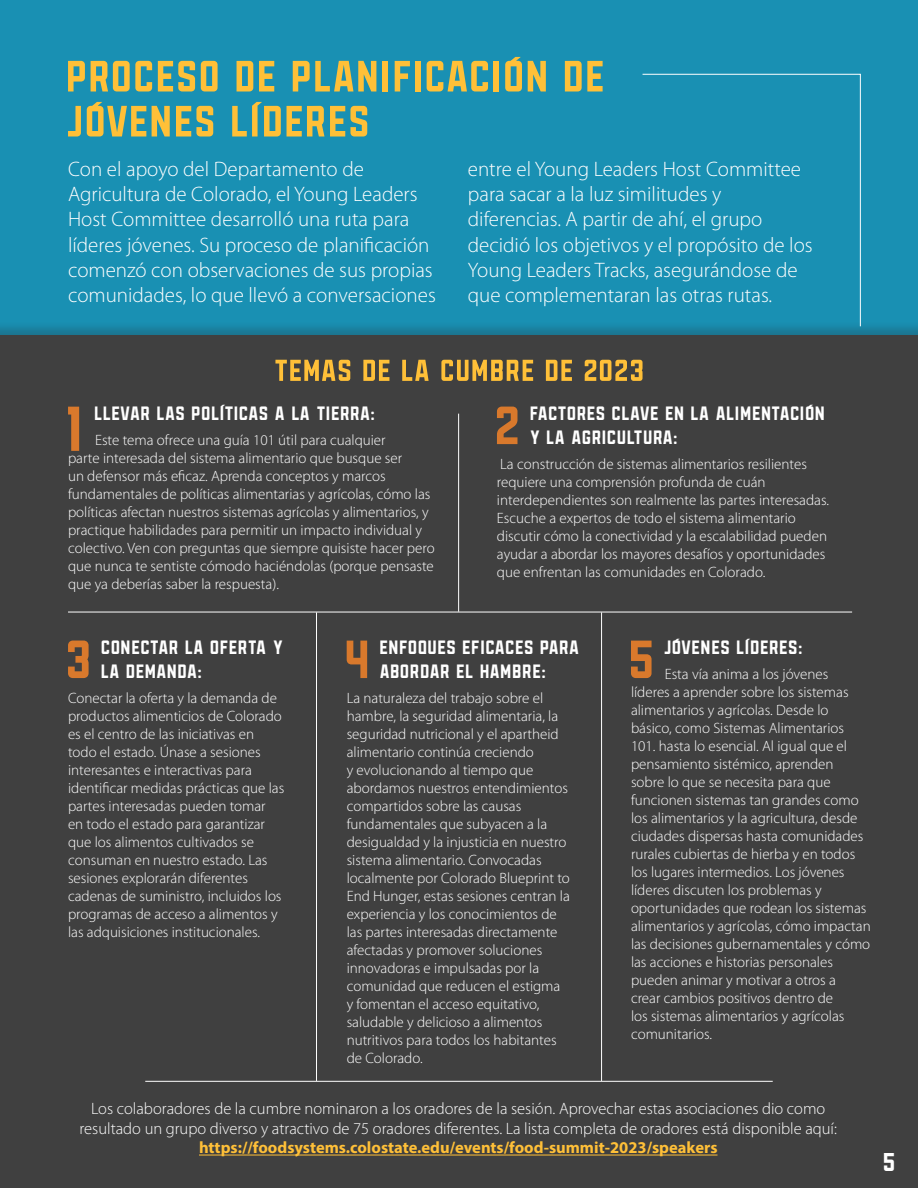
<style>
.page{position:relative;width:918px;height:1188px;background:#fff}
.page>*{position:absolute;margin:0;border:0;box-sizing:border-box;transform-origin:0 0}
.t1{font:73.65px "Sanhurst Wide";color:#d9792c}
.t2{font:62.4px "Sanhurst Wide";color:#d9792c}
.t3{font:51px/45px "Sanhurst Wide";color:#ffc038}
.t4{font:30px "Sanhurst Wide";color:#fff}
.t5{font:22.5px/24px "Sanhurst Wide";color:#fff}
.t6{font:300 21px/25.2px "Myriad Pro";color:#fff}
.t7{font:300 16.5px/19.8px "Myriad Pro";color:#fff;text-align:center}
.t8{font:300 15px/18px "Myriad Pro";color:#fff}
.s1{font-weight:700;color:#ffc038}
</style>
<div class="page">
<div style="left:0;top:0;width:918px;height:365px;background:#1990b3"></div>
<div style="left:0;top:336px;width:918px;height:852px;background:#404040"></div>
<svg style="left:642px;top:74px;width:219px;height:253px"></svg>
<hr style="left:199px;top:1155px;width:518px;height:1px;background:#ffc038">
<hr style="left:458px;top:414px;width:1px;height:198px;background:#fff">
<hr style="left:145px;top:1081px;width:628px;height:1px;background:#fff">
<hr style="left:68px;top:612px;width:784px;height:1px;background:#fff">
<hr style="left:316px;top:612px;width:1px;height:469px;background:#fff">
<hr style="left:601px;top:612px;width:1px;height:469px;background:#fff">
<svg style="left:275px;top:360px;width:368px;height:21px"></svg>
<p class="t3" style="left:68px;top:53px;width:541px">PROCESO DE PLANIFICACIÓN DE<br>JÓVENES LÍDERES</p>
<p class="t6" style="left:468px;top:157px;width:346px">entre el Young Leaders Host Committee para sacar a la luz similitudes y diferencias. A partir de ahí, el grupo decidió los objetivos y el propósito de los Young Leaders Tracks, asegurándose de que complementaran las otras rutas.</p>
<p class="t6" style="left:68px;top:157px;width:369px">Con el apoyo del Departamento de Agricultura de Colorado, el Young Leaders Host Committee desarrolló una ruta para líderes jóvenes. Su proceso de planificación comenzó con observaciones de sus propias comunidades, lo que llevó a conversaciones</p>
<p class="t1" style="left:68px;top:391px;width:21px">1</p>
<p class="t5" style="left:95px;top:401px;width:283px">LLEVAR LAS POLÍTICAS A LA TIERRA:</p>
<p class="t8" style="left:68px;top:431px;width:368px;text-indent:27px">Este tema ofrece una guía 101 útil para cualquier<br>parte interesada del sistema alimentario que busque ser<br>un defensor más eficaz. Aprenda conceptos y marcos fundamentales de políticas alimentarias y agrícolas, cómo las políticas afectan nuestros sistemas agrícolas y alimentarios, y practique habilidades para permitir un impacto individual y colectivo. Ven con preguntas que siempre quisiste hacer pero que nunca te sentiste cómodo haciéndolas (porque pensaste que ya deberías saber la respuesta).</p>
<p class="t2" style="left:497px;top:393px;width:29px">2</p>
<p class="t5" style="left:531px;top:401px;width:297px">FACTORES CLAVE EN LA ALIMENTACIÓN<br>Y LA AGRICULTURA:</p>
<p class="t8" style="left:497px;top:455px;width:334px">La construcción de sistemas alimentarios resilientes requiere una comprensión profunda de cuán interdependientes son realmente las partes interesadas.<br>Escuche a expertos de todo el sistema alimentario discutir cómo la conectividad y la escalabilidad pueden ayudar a abordar los mayores desafíos y oportunidades que enfrentan las comunidades en Colorado.</p>
<p class="t2" style="left:68px;top:627px;width:29px">3</p>
<p class="t5" style="left:102px;top:635px;width:184px">CONECTAR LA OFERTA Y<br>LA DEMANDA:</p>
<p class="t8" style="left:68px;top:689px;width:218px">Conectar la oferta y la demanda de productos alimenticios de Colorado es el centro de las iniciativas en todo el estado. Únase a sesiones interesantes e interactivas para identificar medidas prácticas que las partes interesadas pueden tomar en todo el estado para garantizar que los alimentos cultivados se consuman en nuestro estado. Las sesiones explorarán diferentes cadenas de suministro, incluidos los programas de acceso a alimentos y las adquisiciones institucionales.</p>
<p class="t2" style="left:347px;top:627px;width:29px">4</p>
<p class="t5" style="left:380px;top:635px;width:202px">ENFOQUES EFICACES PARA<br>ABORDAR EL HAMBRE:</p>
<p class="t8" style="left:347px;top:689px;width:225px">La naturaleza del trabajo sobre el hambre, la seguridad alimentaria, la seguridad nutricional y el apartheid alimentario continúa creciendo<br>y evolucionando al tiempo que abordamos nuestros entendimientos compartidos sobre las causas fundamentales que subyacen a la desigualdad y la injusticia en nuestro sistema alimentario. Convocadas localmente por Colorado Blueprint to End Hunger, estas sesiones centran la experiencia y los conocimientos de las partes interesadas directamente afectadas y promover soluciones innovadoras e impulsadas por la comunidad que reducen el estigma y fomentan el acceso equitativo, saludable y delicioso a alimentos nutritivos para todos los habitantes de Colorado.</p>
<p class="t2" style="left:631px;top:627px;width:29px">5</p>
<p class="t5" style="left:665px;top:635px;width:141px">JÓVENES LÍDERES:</p>
<p class="t8" style="left:631px;top:665px;width:241px;text-indent:34px">Esta vía anima a los jóvenes líderes a aprender sobre los sistemas alimentarios y agrícolas. Desde lo básico, como Sistemas Alimentarios 101. hasta lo esencial. Al igual que el pensamiento sistémico, aprenden<br>sobre lo que se necesita para que funcionen sistemas tan grandes como los alimentarios y la agricultura, desde ciudades dispersas hasta comunidades rurales cubiertas de hierba y en todos los lugares intermedios. Los jóvenes líderes discuten los problemas y oportunidades que rodean los sistemas alimentarios y agrícolas, cómo impactan las decisiones gubernamentales y cómo las acciones e historias personales pueden animar y motivar a otros a<br>crear cambios positivos dentro de<br>los sistemas alimentarios y agrícolas comunitarios.</p>
<p class="t7" style="left:80px;top:1099px;width:759px">Los colaboradores de la cumbre nominaron a los oradores de la sesión. Aprovechar estas asociaciones dio como resultado un grupo diverso y atractivo de 75 oradores diferentes. La lista completa de oradores está disponible aquí: <span class="s1">https://foodsystems.colostate.edu/events/food-summit-2023/speakers</span></p>
<p class="t4" style="left:884px;top:1146px;width:15px">5</p>
</div>
